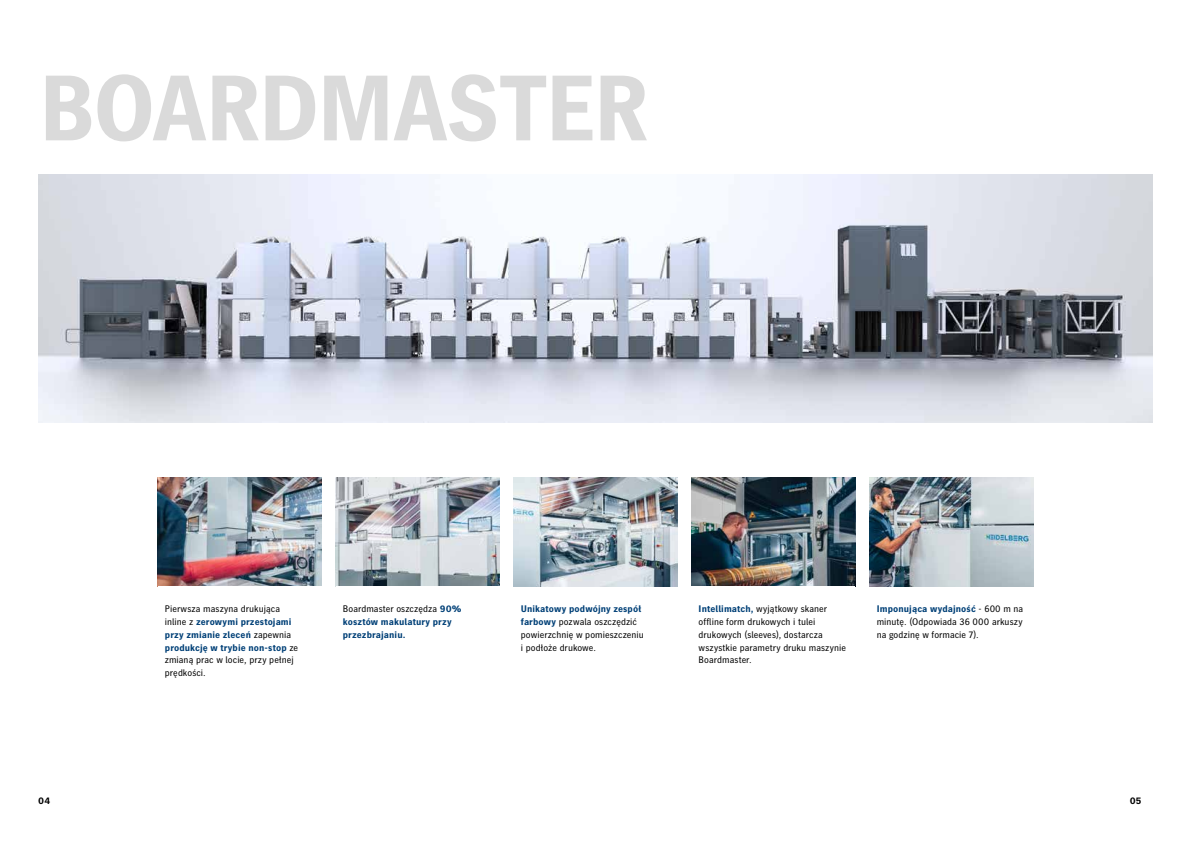
<style>
.page{position:relative;width:1191px;height:842px;background:#fff}
.page>*{position:absolute;margin:0;border:0;box-sizing:border-box;transform-origin:0 0}
.t1{font:700 92px "Heidelberg Gothic Ml";letter-spacing:-.03em;color:#dadada}
.t2{font:9.5px/12.8px "Heidelberg Gothic Ml";letter-spacing:.005em;color:#000}
.t3{font:700 9.5px/12.8px "Heidelberg Gothic Ml";letter-spacing:.01em;color:#004077}
.t4{font:700 9.5px "Heidelberg Gothic Ml";color:#000}
.s1{font-weight:700;color:#004077}
.s2{font-weight:400;color:#000}
</style>
<div class="page">
<img style="left:38px;top:174px;width:1114px;height:248px">
<img style="left:158px;top:478px;width:163px;height:108px">
<img style="left:869px;top:478px;width:164px;height:109px">
<img style="left:336px;top:478px;width:163px;height:108px">
<img style="left:692px;top:478px;width:163px;height:108px">
<img style="left:514px;top:478px;width:163px;height:109px">
<h1 class="t1" style="left:39px;top:57px;width:612px">BOARDMASTER</h1>
<p class="t2" style="left:165px;top:603px;width:135px">Pierwsza maszyna drukująca inline z <span class="s1">zerowymi przestojami przy zmianie zleceń</span> zapewnia <span class="s1">produkcję w trybie non-stop</span> ze zmianą prac w locie, przy pełnej prędkości.</p>
<p class="t2" style="left:698px;top:603px;width:149px"><span class="s1">Intellimatch,</span> wyjątkowy skaner offline form drukowych i tulei drukowych (sleeves), dostarcza wszystkie parametry druku maszynie<br>Boardmaster.</p>
<p class="t2" style="left:876px;top:603px;width:148px;text-align:justify"><span class="s1">Imponująca wydajność</span> - 600 m na minutę. (Odpowiada 36 000 arkuszy na godzinę w formacie 7).</p>
<p class="t3" style="left:343px;top:603px;width:120px"><span class="s2">Boardmaster oszczędza</span> 90% kosztów makulatury przy przezbrajaniu.</p>
<p class="t2" style="left:521px;top:603px;width:124px"><span class="s1">Unikatowy podwójny zespół farbowy</span> pozwala oszczędzić powierzchnię w pomieszczeniu i podłoże drukowe.</p>
<p class="t4" style="left:38px;top:795px;width:13px">04</p>
<p class="t4" style="left:1129px;top:795px;width:13px">05</p>
</div>
